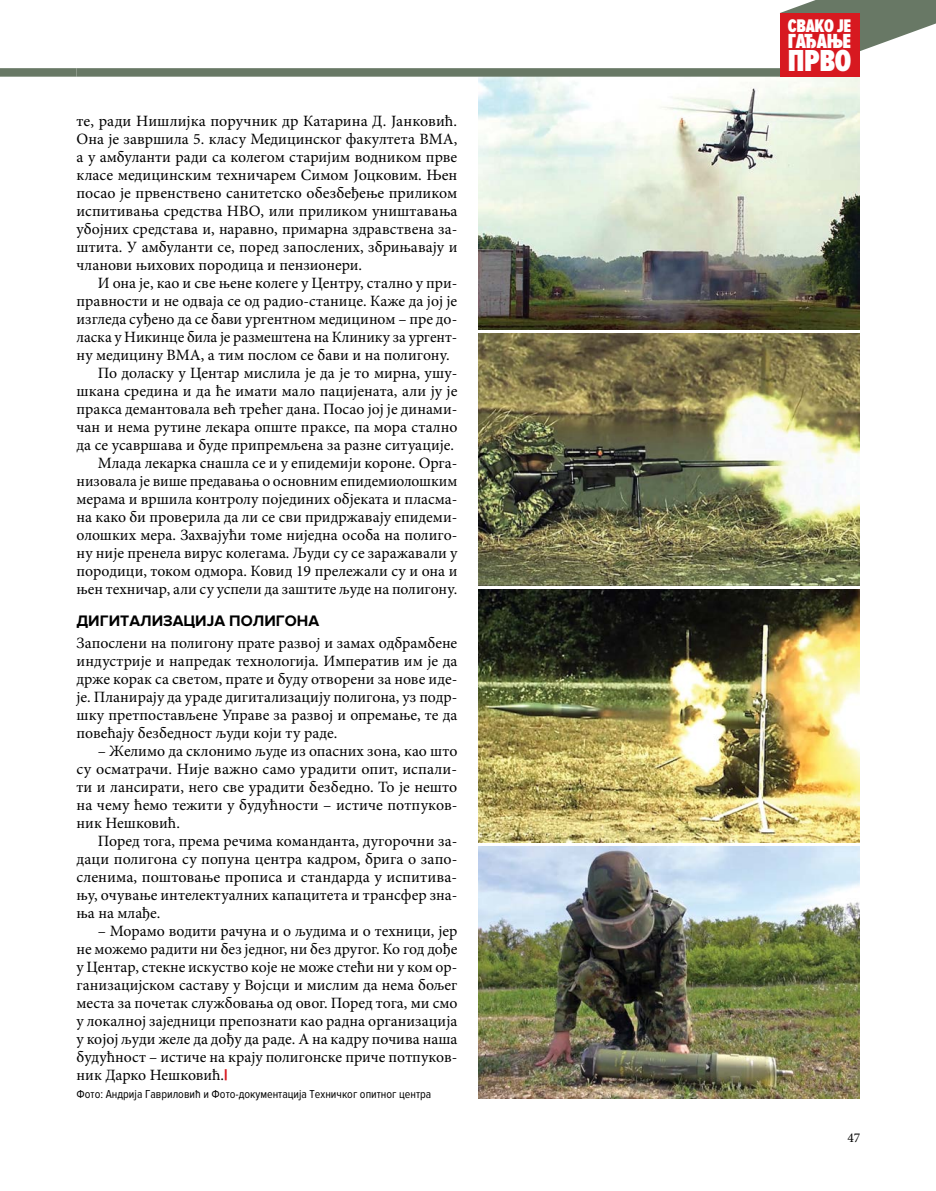
<style>
.page{position:relative;width:936px;height:1191px;background:#fff}
.page>*{position:absolute;margin:0;border:0;box-sizing:border-box;transform-origin:0 0}
.t1{font:900 31.5px "Proxima Nova Ex Cn";color:#fff}
.t2{font:900 21.15px "Proxima Nova Ex Cn";letter-spacing:-.01em;color:#fff}
.t3{font:900 18.9px "Proxima Nova Ex Cn";letter-spacing:-.01em;color:#fff}
.t4{font:15.75px/18px "Minion Pro";color:#000;text-align:justify}
.t5{font:700 15.75px "Proxima Nova";color:#000}
.t6{font:13.5px "Minion Pro";color:#000}
.t7{font:12px "Proxima Nova Cond";color:#000}
.s1{font-family:"Proxima Nova";font-weight:900;color:#d71920}
</style>
<div class="page">
<img style="left:478px;top:77px;width:381px;height:252px">
<img style="left:478px;top:590px;width:381px;height:252px">
<img style="left:478px;top:333px;width:381px;height:252px">
<img style="left:478px;top:846px;width:381px;height:252px">
<div style="left:77px;top:68px;width:782px;height:9px;background:#687865"></div>
<div style="left:0;top:68px;width:77px;height:9px;background:#687865"></div>
<svg style="left:780px;top:0;width:155px;height:72px"></svg>
<div style="left:779px;top:13px;width:80px;height:64px;background:#d71920"></div>
<p class="t4" style="left:77px;top:112px;width:382px">те, ради Нишлијка поручник др Катарина Д. Јанковић.<br>Она је завршила 5. класу Медицинског факултета ВМА, а у амбуланти ради са колегом старијим водником прве класе медицинским техничарем Симом Јоцковим. Њен посао је првенствено санитетско обезбеђење приликом испитивања средства НВО, или приликом уништавања убојних средстава и, наравно, примарна здравствена за&shy;штита. У амбуланти се, поред запослених, збрињавају и чланови њихових породица и пензионери.</p>
<p class="t4" style="left:98px;top:274px;width:361px">И она је, као и све њене колеге у Центру, стално у при-</p>
<p class="t4" style="left:77px;top:292px;width:382px">правности и не одваја се од радио-станице. Каже да јој је</p>
<p class="t4" style="left:77px;top:310px;width:382px">изгледа суђено да се бави ургентном медицином – пре до-</p>
<p class="t4" style="left:77px;top:328px;width:382px">ласка у Никинце била је размештена на Клинику за ургент-</p>
<p class="t4" style="left:77px;top:346px;width:375px">ну медицину ВМА, а тим послом се бави и на полигону.</p>
<p class="t4" style="left:98px;top:364px;width:361px">По доласку у Центар мислила је да је то мирна, ушу-</p>
<p class="t4" style="left:77px;top:382px;width:382px">шкана средина и да ће имати мало пацијената, али ју је</p>
<p class="t4" style="left:77px;top:400px;width:382px">пракса демантовала већ трећег дана. Посао јој је динами-</p>
<p class="t4" style="left:77px;top:418px;width:382px">чан и нема рутине лекара опште праксе, па мора стално</p>
<p class="t4" style="left:77px;top:436px;width:379px">да се усавршава и буде припремљена за разне ситуације.</p>
<p class="t4" style="left:98px;top:454px;width:361px">Млада лекарка снашла се и у епидемији короне. Орга-</p>
<p class="t4" style="left:77px;top:472px;width:382px">низовала је више предавања о основним епидемиолошким</p>
<p class="t4" style="left:77px;top:490px;width:382px">мерама и вршила контролу појединих објеката и пласма-</p>
<p class="t4" style="left:77px;top:508px;width:382px">на како би проверила да ли се сви придржавају епидеми-</p>
<p class="t4" style="left:77px;top:526px;width:382px">олошких мера. Захвајући томе ниједна особа на полиго-</p>
<p class="t4" style="left:77px;top:544px;width:382px">ну није пренела вирус колегама. Људи су се заражавали у</p>
<p class="t4" style="left:77px;top:562px;width:382px">породици, током одмора. Ковид 19 прележали су и она и</p>
<p class="t4" style="left:77px;top:580px;width:382px">њен техничар, али су успели да заштите људе на полигону.</p>
<p class="t5" style="left:77px;top:611px;width:244px">ДИГИТАЛИЗАЦИЈА ПОЛИГОНА</p>
<p class="t4" style="left:77px;top:634px;width:382px">Запослени на полигону прате развој и замах одбрамбене индустрије и напредак технологија. Императив им је да држе корак са светом, прате и буду отворени за нове иде&shy;је. Планирају да ураде дигитализацију полигона, уз подр&shy;шку претпостављене Управе за развој и опремање, те да повећају безбедност људи који ту раде.</p>
<p class="t4" style="left:77px;top:742px;width:382px;text-indent:21px">– Желимо да склонимо људе из опасних зона, као што су осматрачи. Није важно само урадити опит, испали&shy;ти и лансирати, него све урадити безбедно. То је нешто на чему ћемо тежити у будућности – истиче потпуков&shy;ник Нешковић.</p>
<p class="t4" style="left:77px;top:832px;width:382px;text-indent:21px">Поред тога, према речима команданта, дугорочни за&shy;даци полигона су попуна центра кадром, брига о запо&shy;сленима, поштовање прописа и стандарда у испитива&shy;њу, очување интелектуалних капацитета и трансфер зна&shy;ња на млађе.</p>
<p class="t4" style="left:77px;top:922px;width:382px;text-indent:21px">– Морамо водити рачуна и о људима и о техници, јер не можемо радити ни без једног, ни без другог. Ко год дође у Центар, стекне искуство које не може стећи ни у ком ор&shy;ганизацијском саставу у Војсци и мислим да нема бољег места за почетак службовања од овог. Поред тога, ми смо у локалној заједници препознати као радна организација у којој људи желе да дођу да раде. А на кадру почива наша будућност – истиче на крају полигонске приче потпуков&shy;ник Дарко Нешковић.<span class="s1">|</span></p>
<p class="t7" style="left:77px;top:1087px;width:356px">Фото: Андрија Гавриловић и Фото-документација Техничког опитног центра</p>
<p class="t3" style="left:787px;top:15px;width:65px">СВАКО ЈЕ</p>
<h2 class="t2" style="left:787px;top:29px;width:65px">ГАЂАЊЕ</h2>
<h1 class="t1" style="left:787px;top:44px;width:65px">ПРВО</h1>
<p class="t6" style="left:847px;top:1128px;width:14px">47</p>
</div>
